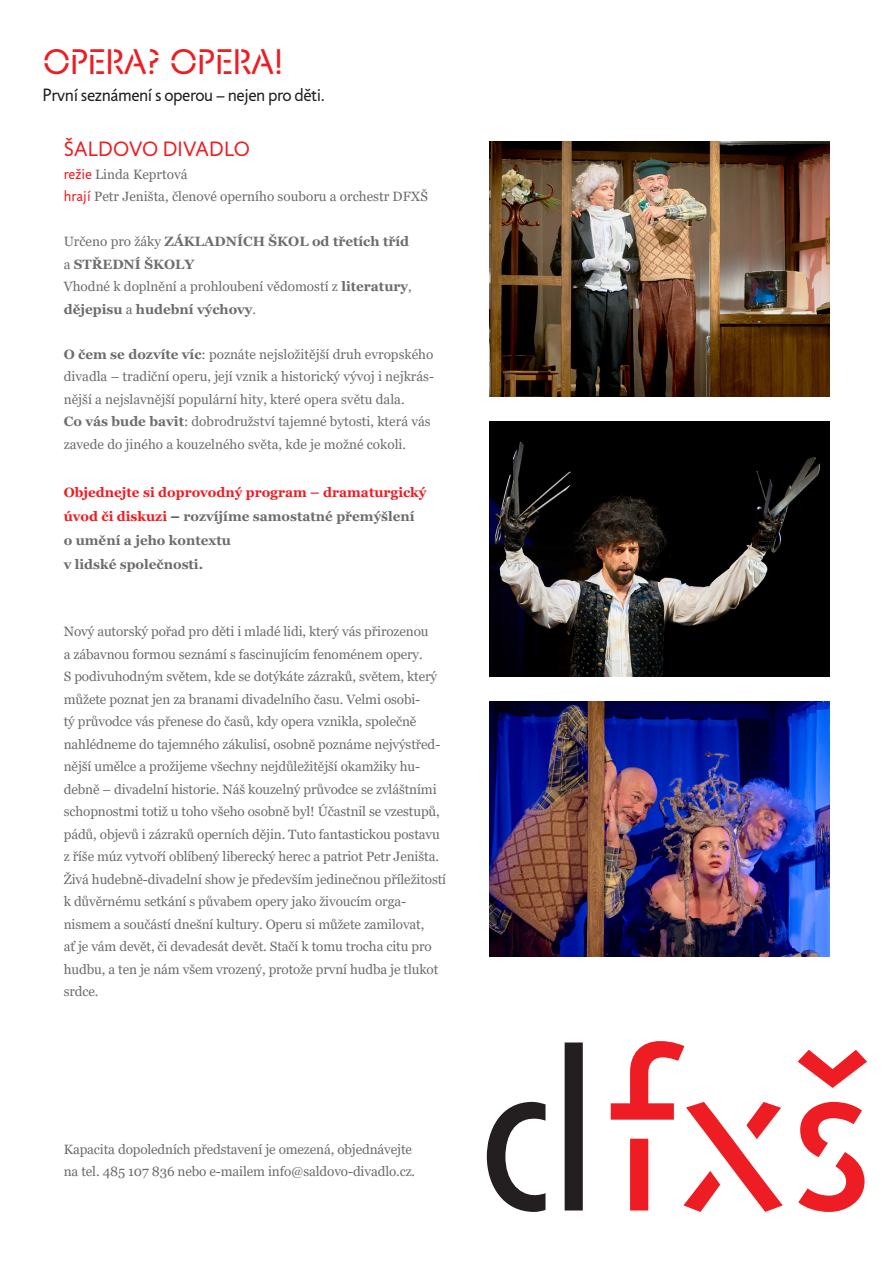
<style>
.page{position:relative;width:893px;height:1263px;background:#fff}
.page>*{position:absolute;margin:0;border:0;box-sizing:border-box;transform-origin:0 0}
.t1{font:232.95px "Jigsaw Stencil";color:#ee1d23}
.t2{font:36px "Jigsaw Stencil";letter-spacing:-.02em;color:#ee1d23}
.t3{font:21px "Jigsaw";letter-spacing:.01em;color:#ee1d23}
.t4{font:18px "Jigsaw";letter-spacing:-.02em;color:#231f20}
.t5{font:13.5px/22.5px "Georgia";letter-spacing:-.01em;color:#6c6d70}
.t6{font:700 13.5px/24px "Georgia";color:#ee1d23}
.t7{font:700 13.5px/22.5px "Georgia";color:#6c6d70}
.t8{font:13.5px "Georgia";color:#6b6b6e}
.s1{font-family:"Jigsaw";font-size:15px;color:#ee1d23}
.s2{font-weight:400}
.s3{font-weight:700}
.s4{color:#231f20}
.s5{color:#6c6d70}
</style>
<div class="page">
<img style="left:489px;top:141px;width:340px;height:255px">
<img style="left:489px;top:421px;width:340px;height:256px">
<img style="left:489px;top:701px;width:340px;height:256px">
<p class="t2" style="left:43px;top:42px;width:243px">OPERA? OPERA!</p>
<p class="t4" style="left:43px;top:85px;width:284px">První seznámení s operou – nejen pro děti.</p>
<p class="t3" style="left:64px;top:137px;width:188px">ŠALDOVO DIVADLO</p>
<p class="t5" style="left:64px;top:163px;width:125px"><span class="s1">režie</span> Linda Keprtová</p>
<p class="t8" style="left:64px;top:188px;width:366px"><span class="s1">hrají</span> Petr Jeništa, členové operního souboru a orchestr DFXŠ</p>
<p class="t7" style="left:64px;top:230px;width:347px"><span class="s2">Určeno pro žáky</span> ZÁKLADNÍCH ŠKOL od třetích tříd <span class="s2">a</span> STŘEDNÍ ŠKOLY</p>
<p class="t5" style="left:64px;top:276px;width:349px">Vhodné k doplnění a prohloubení vědomostí z <span class="s3">literatury</span>, <span class="s3">dějepisu</span> a <span class="s3">hudební výchovy</span>.</p>
<p class="t5" style="left:64px;top:343px;width:372px;text-align:justify"><span class="s3">O čem se dozvíte víc</span>: poznáte nejsložitější druh evropského divadla – tradiční operu, její vznik a historický vývoj i nejkrás&shy;nější a nejslavnější populární hity, které opera světu dala.</p>
<p class="t5" style="left:64px;top:411px;width:368px"><span class="s3">Co vás bude bavit</span>: dobrodružství tajemné bytosti, která vás zavede do jiného a kouzelného světa, kde je možné cokoli.</p>
<p class="t6" style="left:64px;top:480px;width:364px">Objednejte si doprovodný program – dramaturgický úvod či diskuzi <span class="s4">–</span> <span class="s5">rozvíjíme samostatné přemýšlení o umění a jeho kontextu</span></p>
<p class="t7" style="left:64px;top:553px;width:141px">v lidské společnosti.</p>
<p class="t5" style="left:64px;top:621px;width:384px">Nový autorský pořad pro děti i mladé lidi, který vás přirozenou<br>a zábavnou formou seznámí s fascinujícím fenoménem opery.<br>S podivuhodným světem, kde se dotýkáte zázraků, světem, který můžete poznat jen za branami divadelního času. Velmi osobi-<br>tý průvodce vás přenese do časů, kdy opera vznikla, společně nahlédneme do tajemného zákulisí, osobně poznáme nejvýstřed&shy;nější umělce a prožijeme všechny nejdůležitější okamžiky hu&shy;debně – divadelní historie. Náš kouzelný průvodce se zvláštními schopnostmi totiž u toho všeho osobně byl! Účastnil se vzestupů, pádů, objevů i zázraků operních dějin. Tuto fantastickou postavu z říše múz vytvoří oblíbený liberecký herec a patriot Petr Jeništa.<br>Živá hudebně-divadelní show je především jedinečnou příležitostí k důvěrnému setkání s půvabem opery jako živoucím orga&shy;nismem a součástí dnešní kultury. Operu si můžete zamilovat,<br>ať je vám devět, či devadesát devět. Stačí k tomu trocha citu pro hudbu, a ten je nám všem vrozený, protože první hudba je tlukot srdce.</p>
<p class="t5" style="left:64px;top:1138px;width:353px">Kapacita dopoledních představení je omezená, objednávejte na tel. 485 107 836 nebo e-mailem info@saldovo-divadlo.cz.</p>
<p class="t1" style="left:478px;top:997px;width:397px"><span class="s4">d</span>fxš</p>
</div>
